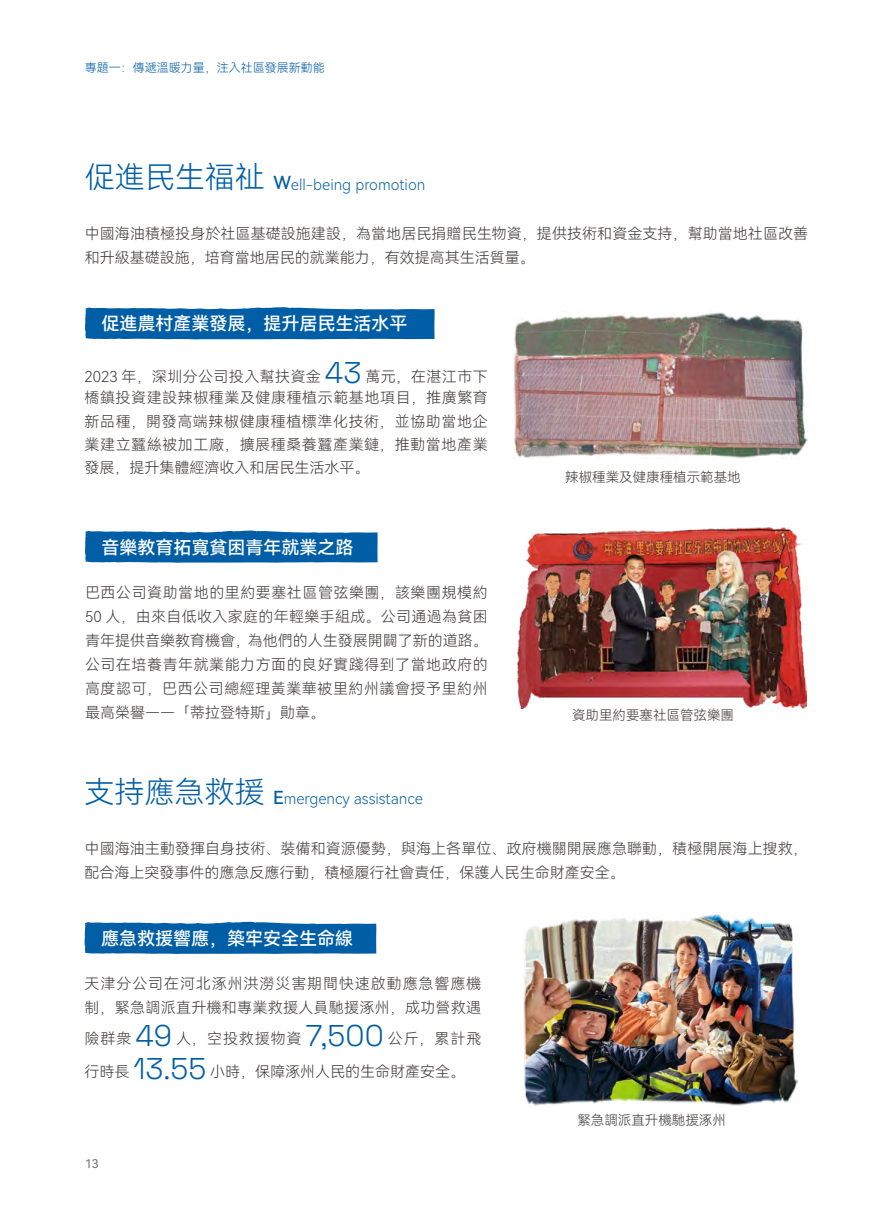
<style>
.page{position:relative;width:893px;height:1212px;background:#fff}
.page>*{position:absolute;margin:0;border:0;box-sizing:border-box;transform-origin:0 0}
.t1{font:30px "Harmony OS Sans SC Light";color:#005ea6}
.t2{font:18px "Harmony OS Sans SC Medium";color:#fff}
.t3{font:15px/24px "Harmony OS Sans SC Light";letter-spacing:.005em;color:#3e3a39}
.t4{font:15px/24px "Harmony OS Sans SC Light";letter-spacing:.06em;color:#3e3a39}
.t5{font:15px/21.8px "Harmony OS Sans SC Light";letter-spacing:.035em;color:#3e3a39}
.t6{font:15px "Harmony OS Sans SC Light";color:#005ea6}
.t7{font:13.5px "Harmony OS Sans SC Light";color:#3e3a39}
.t8{font:12px "Harmony OS Sans SC Light";color:#005ea6}
.t9{font:12px "Harmony OS Sans SC";color:#727171}
.s1{font-family:"Harmony OS Sans SC Medium";font-size:18px}
.s2{font-family:"Space Grotesk";font-weight:300;font-size:30px;color:#005ea6}
</style>
<div class="page">
<svg style="left:85px;top:307px;width:350px;height:33px;background:#136aac"></svg>
<svg style="left:85px;top:922px;width:291px;height:32px;background:#0c65aa"></svg>
<svg style="left:85px;top:530px;width:293px;height:33px;background:#146aac"></svg>
<img style="left:513px;top:312px;width:295px;height:146px">
<img style="left:524px;top:914px;width:273px;height:192px">
<img style="left:518px;top:528px;width:288px;height:180px">
<p class="t8" style="left:85px;top:59px;width:242px">專題一：傳遞溫暖力量，注入社區發展新動能</p>
<h1 class="t1" style="left:85px;top:157px;width:182px">促進民生福祉</h1>
<p class="t6" style="left:273px;top:174px;width:154px"><span class="s1">W</span>ell-being promotion</p>
<p class="t3" style="left:85px;top:221px;width:725px">中國海油積極投身於社區基礎設施建設，為當地居民捐贈民生物資，提供技術和資金支持，幫助當地社區改善和升級基礎設施，培育當地居民的就業能力，有效提高其生活質量。</p>
<p class="t2" style="left:102px;top:311px;width:308px">促進農村產業發展，提升居民生活水平</p>
<p class="t5" style="left:85px;top:365px;width:405px">2023 年，深圳分公司投入幫扶資金 <span class="s2">43</span> 萬元，在湛江市下橋鎮投資建設辣椒種業及健康種植示範基地項目，推廣繁育</p>
<p class="t3" style="left:85px;top:409px;width:405px;line-height:23.2px;text-align:justify">新品種，開發高端辣椒健康種植標準化技術，並協助當地企業建立蠶絲被加工廠，擴展種桑養蠶產業鏈，推動當地產業發展，提升集體經濟收入和居民生活水平。</p>
<p class="t2" style="left:102px;top:535px;width:254px">音樂教育拓寬貧困青年就業之路</p>
<p class="t3" style="left:85px;top:580px;width:404px;text-align:justify">巴西公司資助當地的里約要塞社區管弦樂團，該樂團規模約50 人，由來自低收入家庭的年輕樂手組成。公司通過為貧困青年提供音樂教育機會，為他們的人生發展開闢了新的道路。公司在培養青年就業能力方面的良好實踐得到了當地政府的高度認可，巴西公司總經理黃業華被里約州議會授予里約州最高榮譽——「蒂拉登特斯」勛章。</p>
<h1 class="t1" style="left:85px;top:771px;width:181px">支持應急救援</h1>
<p class="t6" style="left:273px;top:788px;width:151px"><span class="s1">E</span>mergency assistance</p>
<p class="t7" style="left:565px;top:468px;width:177px">辣椒種業及健康種植示範基地</p>
<p class="t7" style="left:572px;top:706px;width:163px">資助里約要塞社區管弦樂團</p>
<p class="t3" style="left:85px;top:836px;width:725px">中國海油主動發揮自身技術、裝備和資源優勢，與海上各單位、政府機關開展應急聯動，積極開展海上搜救，配合海上突發事件的應急反應行動，積極履行社會責任，保護人民生命財產安全。</p>
<p class="t2" style="left:101px;top:926px;width:253px">應急救援響應，築牢安全生命線</p>
<p class="t4" style="left:85px;top:971px;width:398px">天津分公司在河北涿州洪澇災害期間快速啟動應急響應機制，緊急調派直升機和專業救援人員馳援涿州，成功營救遇</p>
<p class="t4" style="left:85px;top:1026px;width:398px">險群衆 <span class="s2">49</span> 人，空投救援物資 <span class="s2">7,500</span> 公斤，累計飛</p>
<p class="t3" style="left:85px;top:1059px;width:382px">行時長 <span class="s2">13.55</span> 小時，保障涿州人民的生命財產安全。</p>
<p class="t9" style="left:85px;top:1155px;width:15px">13</p>
<p class="t7" style="left:577px;top:1111px;width:150px">緊急調派直升機馳援涿州</p>
</div>
